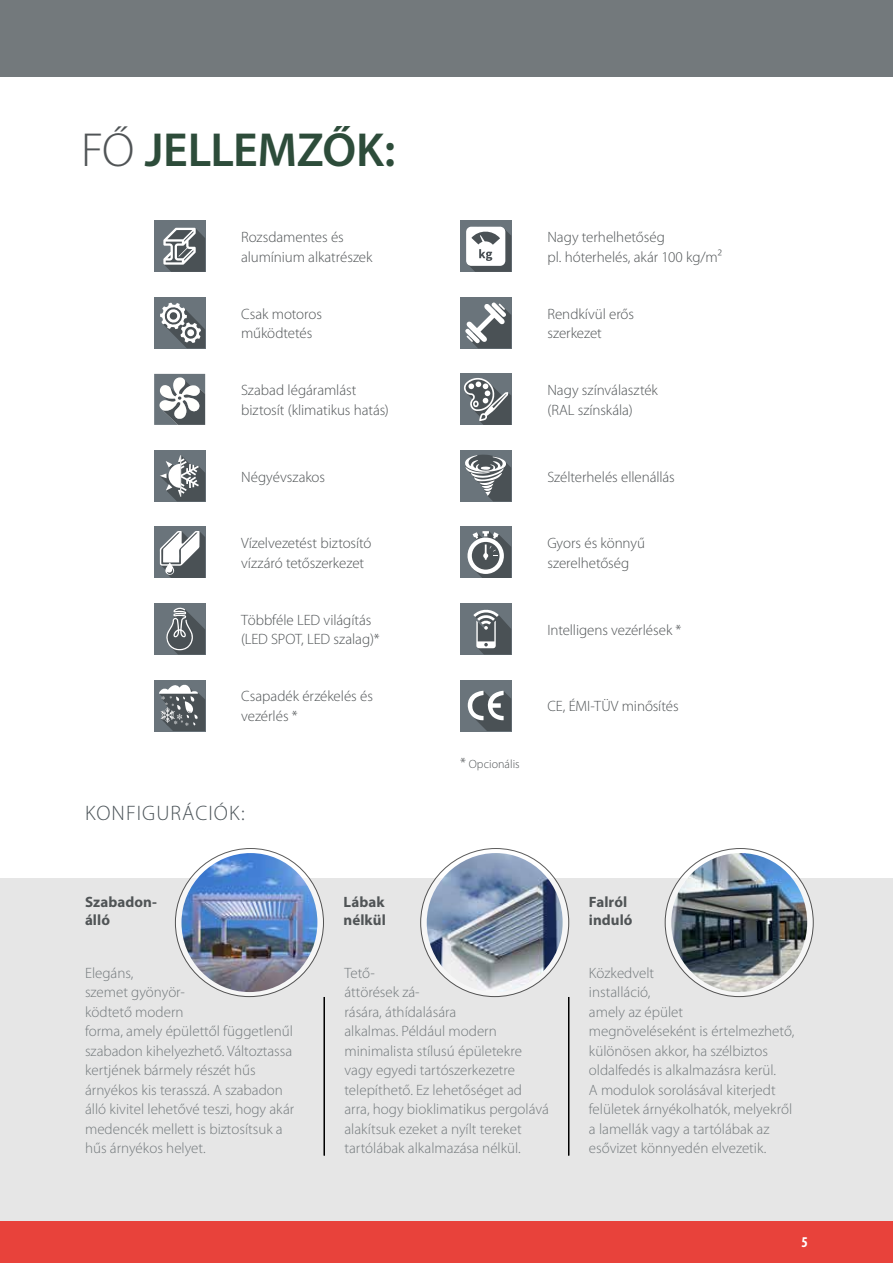
<style>
.page{position:relative;width:893px;height:1263px;background:#fff}
.page>*{position:absolute;margin:0;border:0;box-sizing:border-box;transform-origin:0 0}
.t1{font:600 48px "Myriad Pro";letter-spacing:-.01em;color:#2d4c3a}
.t2{font:300 21px "Myriad Pro";letter-spacing:.05em;color:#4d555a}
.t3{font:300 15px/19.5px "Myriad Pro";color:#73797c}
.t4{font:300 15px/19.5px "Myriad Pro";letter-spacing:-.005em;color:#505456}
.t5{font:700 15px/18px "Myriad Pro";letter-spacing:.005em;color:#505456}
.t6{font:700 condensed 15px "Myriad Pro";color:#fff}
.t7{font:300 12px "Myriad Pro";letter-spacing:.005em;color:#505456}
.s1{font-weight:300;color:#505456}
.s2{font-size:15px}
</style>
<div class="page">
<div style="left:0;top:1220px;width:893px;height:43px;background:#e8423b"></div>
<div style="left:0;top:0;width:893px;height:77px;background:#73797c"></div>
<div style="left:460px;top:221px;width:51px;height:51px;background:#6a747b"></div>
<svg style="left:466px;top:227px;width:45px;height:45px;background:#b7babb"></svg>
<div style="left:154px;top:527px;width:51px;height:51px;background:#6a747b"></div>
<svg style="left:160px;top:531px;width:45px;height:47px"></svg>
<div style="left:460px;top:374px;width:51px;height:51px;background:#6a747b"></div>
<svg style="left:464px;top:378px;width:47px;height:47px"></svg>
<div style="left:460px;top:680px;width:51px;height:51px;background:#6a747b"></div>
<svg style="left:468px;top:691px;width:43px;height:40px"></svg>
<div style="left:460px;top:450px;width:51px;height:51px;background:#6a747b"></div>
<svg style="left:465px;top:454px;width:46px;height:47px"></svg>
<div style="left:154px;top:297px;width:51px;height:51px;background:#6a747b"></div>
<svg style="left:160px;top:303px;width:45px;height:45px"></svg>
<div style="left:460px;top:297px;width:51px;height:51px;background:#6a747b"></div>
<svg style="left:465px;top:302px;width:46px;height:46px"></svg>
<div style="left:154px;top:450px;width:51px;height:51px;background:#6a747b"></div>
<svg style="left:160px;top:455px;width:45px;height:46px"></svg>
<div style="left:460px;top:603px;width:51px;height:51px;background:#6a747b"></div>
<svg style="left:473px;top:609px;width:38px;height:45px"></svg>
<div style="left:0;top:878px;width:893px;height:342px;background:#e6e6e6"></div>
<div style="left:460px;top:527px;width:51px;height:51px;background:#6a747b"></div>
<svg style="left:467px;top:531px;width:44px;height:47px"></svg>
<svg style="left:154px;top:374px;width:51px;height:51px"></svg>
<div style="left:154px;top:603px;width:51px;height:51px;background:#6a747b"></div>
<svg style="left:166px;top:607px;width:39px;height:47px"></svg>
<div style="left:154px;top:680px;width:51px;height:51px;background:#6a747b"></div>
<svg style="left:159px;top:684px;width:46px;height:47px"></svg>
<div style="left:154px;top:221px;width:51px;height:51px;background:#6a747b"></div>
<svg style="left:163px;top:228px;width:42px;height:44px;background:#7f8487"></svg>
<svg style="left:175px;top:848px;width:148px;height:148px"></svg>
<img style="left:181px;top:853px;width:136px;height:139px">
<hr style="left:324px;top:997px;width:1px;height:158px;background:#000">
<hr style="left:568px;top:997px;width:1px;height:158px;background:#000">
<hr style="left:569px;top:997px;width:1px;height:158px;background:#000">
<svg style="left:421px;top:848px;width:148px;height:148px"></svg>
<img style="left:427px;top:853px;width:136px;height:139px">
<svg style="left:665px;top:848px;width:148px;height:148px"></svg>
<img style="left:671px;top:853px;width:136px;height:139px">
<h1 class="t1" style="left:81px;top:119px;width:316px"><span class="s1">FŐ</span> JELLEMZŐK:</h1>
<p class="t4" style="left:241px;top:228px;width:133px">Rozsdamentes és alumínium alkatrészek</p>
<p class="t4" style="left:547px;top:228px;width:176px">Nagy terhelhetőség<br>pl. hóterhelés, akár 100 kg/m²</p>
<p class="t4" style="left:241px;top:304px;width:82px">Csak motoros működtetés</p>
<p class="t4" style="left:547px;top:304px;width:88px">Rendkívül erős szerkezet</p>
<p class="t4" style="left:241px;top:381px;width:149px">Szabad légáramlást biztosít (klimatikus hatás)</p>
<p class="t4" style="left:241px;top:467px;width:85px">Négyévszakos</p>
<p class="t4" style="left:241px;top:534px;width:132px">Vízelvezetést biztosító vízzáró tetőszerkezet</p>
<p class="t4" style="left:241px;top:610px;width:140px">Többféle LED világítás (LED SPOT, LED szalag)*</p>
<p class="t4" style="left:241px;top:687px;width:133px">Csapadék érzékelés és vezérlés *</p>
<h2 class="t2" style="left:85px;top:801px;width:161px">KONFIGURÁCIÓK:</h2>
<p class="t7" style="left:460px;top:757px;width:61px"><span class="s2">*</span> Opcionális</p>
<p class="t4" style="left:547px;top:381px;width:112px">Nagy színválaszték (RAL színskála)</p>
<p class="t4" style="left:547px;top:467px;width:129px">Szélterhelés ellenállás</p>
<p class="t4" style="left:547px;top:534px;width:99px">Gyors és könnyű szerelhetőség</p>
<p class="t4" style="left:547px;top:620px;width:136px">Intelligens vezérlések *</p>
<p class="t4" style="left:547px;top:697px;width:133px">CE, ÉMI-TÜV minősítés</p>
<p class="t5" style="left:85px;top:892px;width:73px">Szabadon&shy;álló</p>
<p class="t5" style="left:344px;top:892px;width:44px">Lábak nélkül</p>
<p class="t5" style="left:589px;top:892px;width:45px">Falról induló</p>
<p class="t3" style="left:85px;top:963px;width:211px">Elegáns,<br>szemet gyönyör-<br>ködtető modern<br>forma, amely épülettől függetlenűl szabadon kihelyezhető. Változtassa kertjének bármely részét hűs árnyékos kis terasszá. A szabadon álló kivitel lehetővé teszi, hogy akár medencék mellett is biztosítsuk a hűs árnyékos helyet.</p>
<p class="t3" style="left:344px;top:963px;width:206px">Tető-<br>áttörések zá-<br>rására, áthídalására<br>alkalmas. Például modern minimalista stílusú épületekre vagy egyedi tartószerkezetre telepíthető. Ez lehetőséget ad arra, hogy bioklimatikus pergolává alakítsuk ezeket a nyílt tereket tartólábak alkalmazása nélkül.</p>
<p class="t3" style="left:589px;top:963px;width:207px">Közkedvelt<br>installáció,<br>amely az épület<br>megnöveléseként is értelmezhető, különösen akkor, ha szélbiztos oldalfedés is alkalmazásra kerül.<br>A modulok sorolásával kiterjedt felületek árnyékolhatók, melyekről a lamellák vagy a tartólábak az esővizet könnyedén elvezetik.</p>
<p class="t6" style="left:801px;top:1233px;width:8px">5</p>
</div>
